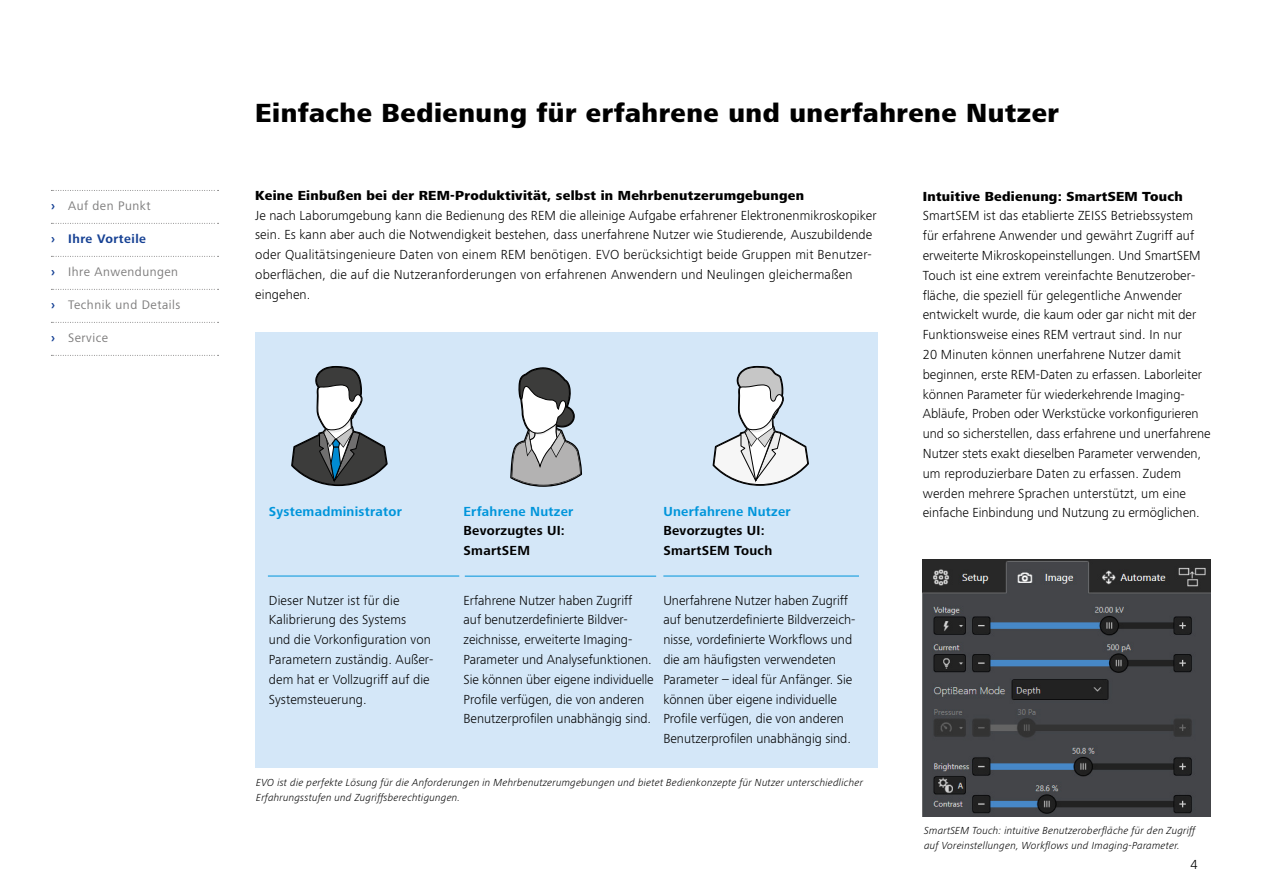
<style>
.page{position:relative;width:1263px;height:893px;background:#fff}
.page>*{position:absolute;margin:0;border:0;box-sizing:border-box;transform-origin:0 0}
.t1{font:800 27px "ZEISS Frutiger Next W1 G";letter-spacing:.02em;color:#000}
.t2{font:300 13.5px/19.8px "ZEISS Frutiger Next W1 G";color:#000}
.t3{font:800 13.5px "ZEISS Frutiger Next W1 G";letter-spacing:.02em;color:#000}
.t4{font:700 13.5px "ZEISS Frutiger Next W1 G";letter-spacing:.02em;color:#0095db}
.t5{font:700 13.5px/19.5px "ZEISS Frutiger Next W1 G";letter-spacing:.02em;color:#000}
.t6{font:12.75px "ZEISS Frutiger Next W1 G";letter-spacing:.04em;color:#7c7b7b}
.t7{font:700 12.75px "ZEISS Frutiger Next W1 G";letter-spacing:.04em;color:#164194}
.t8{font:italic 300 10.5px/15px "ZEISS Frutiger Next W1 G";letter-spacing:.02em;color:#000}
.s1{font-weight:700;color:#164194}
</style>
<div class="page">
<div style="left:255px;top:332px;width:622px;height:435px;background:#d4e7f8"></div>
<svg style="left:712px;top:366px;width:97px;height:120px"></svg>
<svg style="left:291px;top:366px;width:97px;height:121px"></svg>
<svg style="left:510px;top:367px;width:72px;height:120px"></svg>
<hr style="left:663px;top:576px;width:196px;height:1px;background:#0095db">
<hr style="left:465px;top:576px;width:191px;height:1px;background:#0095db">
<hr style="left:268px;top:576px;width:191px;height:1px;background:#0095db">
<img style="left:923px;top:560px;width:288px;height:256px">
<svg style="left:51px;top:190px;width:168px;height:1px"></svg>
<svg style="left:51px;top:223px;width:168px;height:1px"></svg>
<svg style="left:51px;top:256px;width:168px;height:1px"></svg>
<svg style="left:51px;top:289px;width:168px;height:1px"></svg>
<svg style="left:51px;top:322px;width:168px;height:1px"></svg>
<svg style="left:51px;top:355px;width:168px;height:1px"></svg>
<p class="t6" style="left:51px;top:197px;width:101px"><span class="s1">›</span> Auf den Punkt</p>
<p class="t7" style="left:51px;top:230px;width:97px">› Ihre Vorteile</p>
<p class="t6" style="left:51px;top:263px;width:129px"><span class="s1">›</span> Ihre Anwendungen</p>
<p class="t6" style="left:51px;top:296px;width:131px"><span class="s1">›</span> Technik und Details</p>
<p class="t6" style="left:51px;top:329px;width:59px"><span class="s1">›</span> Service</p>
<h1 class="t1" style="left:255px;top:93px;width:805px">Einfache Bedienung für erfahrene und unerfahrene Nutzer</h1>
<p class="t3" style="left:255px;top:186px;width:551px">Keine Einbußen bei der REM-Produktivität, selbst in Mehrbenutzerumgebungen</p>
<p class="t2" style="left:255px;top:204px;width:623px">Je nach Laborumgebung kann die Bedienung des REM die alleinige Aufgabe erfahrener Elektronenmikroskopiker sein. Es kann aber auch die Notwendigkeit bestehen, dass unerfahrene Nutzer wie Studierende, Auszubildende oder Qualitätsingenieure Daten von einem REM benötigen. EVO berücksichtigt beide Gruppen mit Benutzer&shy;oberflächen, die auf die Nutzeranforderungen von erfahrenen Anwendern und Neulingen gleichermaßen eingehen.</p>
<p class="t4" style="left:269px;top:502px;width:135px">Systemadministrator</p>
<p class="t2" style="left:269px;top:589px;width:166px">Dieser Nutzer ist für die<br>Kalibrierung des Systems<br>und die Vorkonfiguration von<br>Parametern zuständig. Außer&shy;dem hat er Vollzugriff auf die<br>Systemsteuerung.</p>
<p class="t4" style="left:463px;top:502px;width:111px">Erfahrene Nutzer</p>
<p class="t5" style="left:463px;top:520px;width:103px">Bevorzugtes UI:<br>SmartSEM</p>
<p class="t2" style="left:463px;top:589px;width:192px">Erfahrene Nutzer haben Zugriff<br>auf benutzerdefinierte Bildver&shy;zeichnisse, erweiterte Imaging-Parameter und Analysefunktionen.<br>Sie können über eigene individuelle Profile verfügen, die von anderen Benutzerprofilen unabhängig sind.</p>
<p class="t4" style="left:663px;top:502px;width:129px">Unerfahrene Nutzer</p>
<p class="t5" style="left:663px;top:521px;width:110px">Bevorzugtes UI:<br>SmartSEM Touch</p>
<p class="t2" style="left:663px;top:589px;width:194px">Unerfahrene Nutzer haben Zugriff auf benutzerdefinierte Bildverzeich&shy;nisse, vordefinierte Workflows und die am häufigsten verwendeten Parameter – ideal für Anfänger. Sie können über eigene individuelle Profile verfügen, die von anderen Benutzerprofilen unabhängig sind.</p>
<p class="t8" style="left:256px;top:775px;width:608px">EVO ist die perfekte Lösung für die Anforderungen in Mehrbenutzerumgebungen und bietet Bedienkonzepte für Nutzer unterschiedlicher<br>Erfahrungsstufen und Zugriffsberechtigungen.</p>
<p class="t3" style="left:923px;top:186px;width:262px">Intuitive Bedienung: SmartSEM Touch</p>
<p class="t2" style="left:923px;top:205px;width:289px">SmartSEM ist das etablierte ZEISS Betriebssystem für erfahrene Anwender und gewährt Zugriff auf erweiterte Mikroskopeinstellungen. Und SmartSEM Touch ist eine extrem vereinfachte Benutzerober&shy;fläche, die speziell für gelegentliche Anwender entwickelt wurde, die kaum oder gar nicht mit der Funktionsweise eines REM vertraut sind. In nur<br>20 Minuten können unerfahrene Nutzer damit beginnen, erste REM-Daten zu erfassen. Laborleiter können Parameter für wiederkehrende Imaging-Abläufe, Proben oder Werkstücke vorkonfigurieren und so sicherstellen, dass erfahrene und unerfahrene Nutzer stets exakt dieselben Parameter verwenden, um reproduzierbare Daten zu erfassen. Zudem werden mehrere Sprachen unterstützt, um eine einfache Einbindung und Nutzung zu ermöglichen.</p>
<p class="t8" style="left:924px;top:822px;width:275px">SmartSEM Touch: intuitive Benutzeroberfläche für den Zugriff auf Voreinstellungen, Workflows und Imaging-Parameter.</p>
<p class="t2" style="left:1190px;top:854px;width:9px">4</p>
</div>
